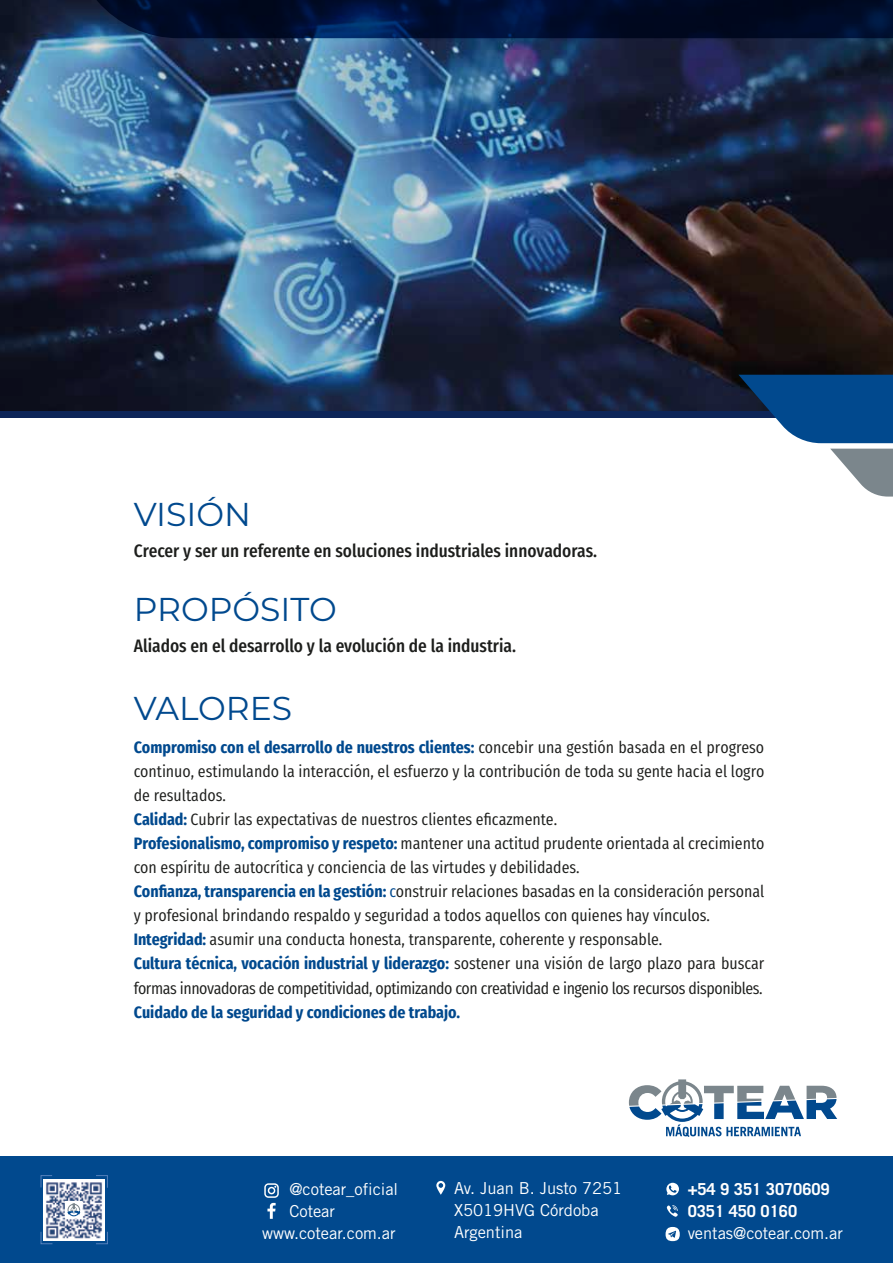
<style>
.page{position:relative;width:893px;height:1263px;background:#fff}
.page>*{position:absolute;margin:0;border:0;box-sizing:border-box;transform-origin:0 0}
.t1{font:33px "Montserrat";color:#01498e}
.t2{font:500 18px "Fira Sans Condensed";color:#1d1e1c}
.t3{font:16.5px/24px "Fira Sans Condensed";color:#1d1e1c}
.t4{font:16.5px/21.8px "Trade Gothic";letter-spacing:-.005em;color:#fff}
.t5{font:700 16.5px "Fira Sans Condensed";color:#01498e}
.t6{font:700 16.5px/21.8px "Trade Gothic";letter-spacing:-.005em;color:#fff}
.s1{font-weight:700;color:#01498e}
.s2{color:#01498e}
</style>
<div class="page">
<img style="left:0;top:0;width:893px;height:412px">
<svg style="left:94px;top:0;width:799px;height:38px;background:#011031"></svg>
<div style="left:0;top:412px;width:893px;height:6px;background:#0d2558"></div>
<svg style="left:738px;top:375px;width:155px;height:68px;background:#215b95"></svg>
<svg style="left:830px;top:449px;width:63px;height:48px"></svg>
<div style="left:0;top:1157px;width:893px;height:106px;background:#01498e"></div>
<svg style="left:264px;top:1183px;width:15px;height:36px"></svg>
<svg style="left:41px;top:1175px;width:11px;height:13px"></svg>
<svg style="left:41px;top:1232px;width:12px;height:12px"></svg>
<svg style="left:96px;top:1231px;width:12px;height:13px"></svg>
<svg style="left:96px;top:1175px;width:12px;height:13px"></svg>
<img style="left:43px;top:1180px;width:61px;height:60px">
<div style="left:66px;top:1201px;width:16px;height:17px;background:#fff"></div>
<svg style="left:67px;top:1203px;width:13px;height:13px"></svg>
<svg style="left:436px;top:1181px;width:9px;height:14px"></svg>
<svg style="left:666px;top:1205px;width:12px;height:12px"></svg>
<svg style="left:666px;top:1227px;width:14px;height:14px"></svg>
<svg style="left:666px;top:1183px;width:13px;height:12px"></svg>
<svg style="left:629px;top:1079px;width:208px;height:58px"></svg>
<h1 class="t1" style="left:134px;top:492px;width:119px">VISIÓN</h1>
<p class="t2" style="left:134px;top:534px;width:465px">Crecer y ser un referente en soluciones industriales innovadoras.</p>
<h1 class="t1" style="left:134px;top:587px;width:204px">PROPÓSITO</h1>
<p class="t2" style="left:134px;top:629px;width:384px">Aliados en el desarrollo y la evolución de la industria.</p>
<h1 class="t1" style="left:134px;top:686px;width:160px">VALORES</h1>
<p class="t3" style="left:134px;top:734px;width:632px"><span class="s1">Compromiso con el desarrollo de nuestros clientes:</span> concebir una gestión basada en el progreso continuo, estimulando la interacción, el esfuerzo y la contribución de toda su gente hacia el logro de resultados.<br><span class="s1">Calidad:</span> Cubrir las expectativas de nuestros clientes eficazmente.<br><span class="s1">Profesionalismo, compromiso y respeto:</span> mantener una actitud prudente orientada al crecimiento con espíritu de autocrítica y conciencia de las virtudes y debilidades.<br><span class="s1">Confianza, transparencia en la gestión:</span> <span class="s2">c</span>onstruir relaciones basadas en la consideración personal y profesional brindando respaldo y seguridad a todos aquellos con quienes hay vínculos.<br><span class="s1">Integridad:</span> asumir una conducta honesta, transparente, coherente y responsable.<br><span class="s1">Cultura técnica, vocación industrial y liderazgo:</span> sostener una visión de largo plazo para buscar formas innovadoras de competitividad, optimizando con creatividad e ingenio los recursos disponibles.</p>
<p class="t5" style="left:134px;top:997px;width:328px">Cuidado de la seguridad y condiciones de trabajo.</p>
<p class="t4" style="left:289px;top:1178px;width:110px">@cotear_oficial<br>Cotear</p>
<p class="t4" style="left:454px;top:1177px;width:170px">Av. Juan B. Justo 7251<br>X5019HVG Córdoba</p>
<p class="t4" style="left:262px;top:1222px;width:135px">www.cotear.com.ar</p>
<p class="t4" style="left:454px;top:1221px;width:70px">Argentina</p>
<p class="t6" style="left:688px;top:1178px;width:144px">+54 9 351 3070609<br>0351 450 0160</p>
<p class="t4" style="left:688px;top:1222px;width:157px">ventas@cotear.com.ar</p>
</div>
